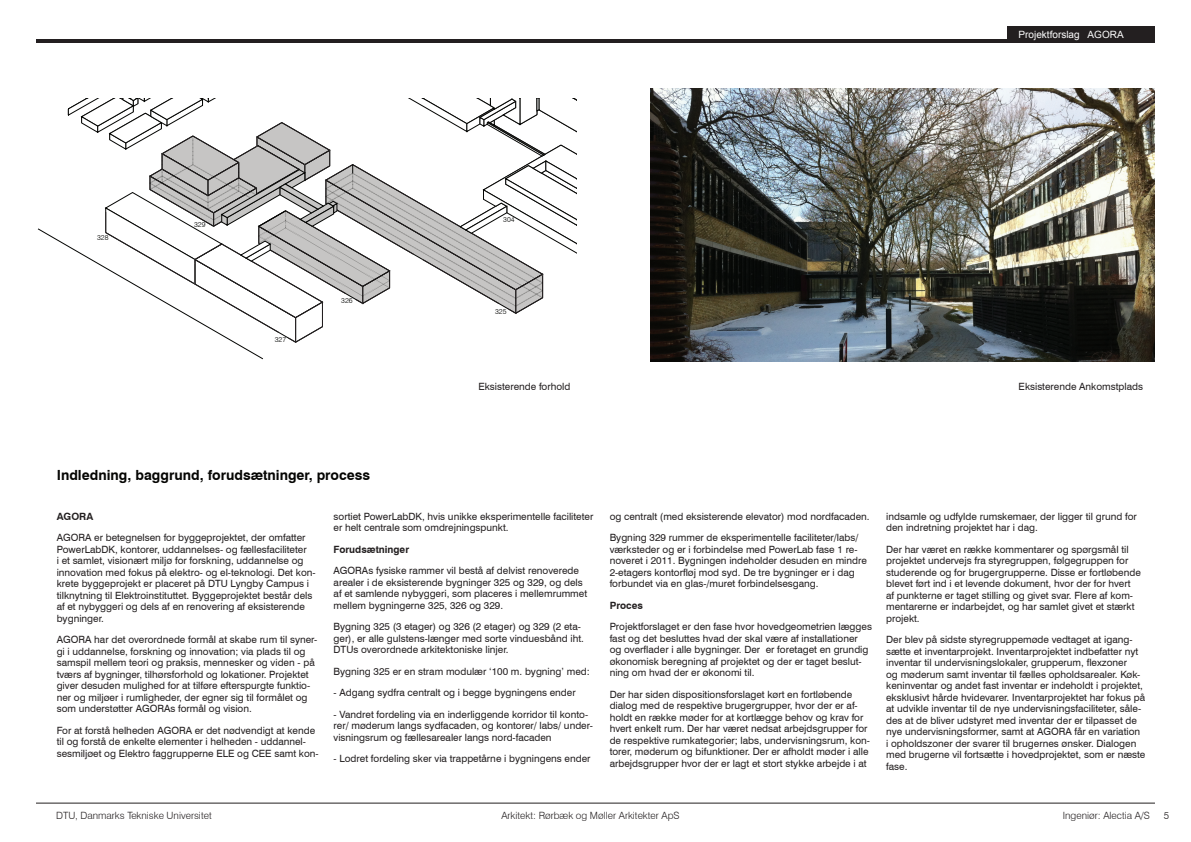
<style>
.page{position:relative;width:1191px;height:842px;background:#fff}
.page>*{position:absolute;margin:0;border:0;box-sizing:border-box;transform-origin:0 0}
.t1{font:700 14px "Swiss 721 BT";color:#050503}
.t2{font:10px/11.5px "Swiss 721 BT";color:#231f20}
.t3{font:300 10px "Swiss 721 BT";color:#231f20}
.t4{font:700 10px "Swiss 721 BT";color:#231f20}
.t5{font:10px "Arial";color:#fff}
.t6{font:300 7.1px "Swiss 721 BT";color:#040503}
</style>
<div class="page">
<img style="left:651px;top:89px;width:504px;height:272px">
<hr style="left:36px;top:803px;width:1119px;height:1px;background:#231f20">
<div style="left:1007px;top:26px;width:148px;height:15px;background:#231f20"></div>
<hr style="left:36px;top:39px;width:1119px;height:4px;background:#231f20">
<svg style="left:38px;top:99px;width:538px;height:261px"></svg>
<p class="t6" style="left:97px;top:233px;width:13px">328</p>
<p class="t6" style="left:194px;top:220px;width:13px">329</p>
<p class="t6" style="left:275px;top:335px;width:13px">327</p>
<p class="t6" style="left:341px;top:297px;width:13px">326</p>
<h1 class="t1" style="left:57px;top:467px;width:315px">Indledning, baggrund, forudsætninger, process</h1>
<p class="t6" style="left:503px;top:215px;width:13px">304</p>
<p class="t6" style="left:495px;top:307px;width:13px">325</p>
<p class="t5" style="left:1018px;top:27px;width:107px">Projektforslag AGORA</p>
<p class="t2" style="left:478px;top:380px;width:94px">Eksisterende forhold</p>
<p class="t2" style="left:1018px;top:380px;width:126px">Eksisterende Ankomstplads</p>
<p class="t4" style="left:57px;top:510px;width:38px">AGORA</p>
<p class="t2" style="left:57px;top:532px;width:260px">AGORA er betegnelsen for byggeprojektet, der omfatter PowerLabDK, kontorer, uddannelses- og fællesfaciliteter<br>i et samlet, visionært miljø for forskning, uddannelse og innovation med fokus på elektro- og el-teknologi. Det kon&shy;krete byggeprojekt er placeret på DTU Lyngby Campus i tilknytning til Elektroinstituttet. Byggeprojektet består dels af et nybyggeri og dels af en renovering af eksisterende bygninger.</p>
<p class="t2" style="left:57px;top:634px;width:262px">AGORA har det overordnede formål at skabe rum til syner&shy;gi i uddannelse, forskning og innovation; via plads til og samspil mellem teori og praksis, mennesker og viden - på tværs af bygninger, tilhørsforhold og lokationer. Projektet giver desuden mulighed for at tilføre efterspurgte funktio&shy;ner og miljøer i rumligheder, der egner sig til formålet og som understøtter AGORAs formål og vision.</p>
<p class="t2" style="left:57px;top:724px;width:263px">For at forstå helheden AGORA er det nødvendigt at kende til og forstå de enkelte elementer i helheden - uddannel&shy;sesmiljøet og Elektro faggrupperne ELE og CEE samt kon-</p>
<p class="t2" style="left:333px;top:510px;width:261px">sortiet PowerLabDK, hvis unikke eksperimentelle faciliteter er helt centrale som omdrejningspunkt.</p>
<p class="t4" style="left:333px;top:543px;width:77px">Forudsætninger</p>
<p class="t2" style="left:333px;top:565px;width:255px">AGORAs fysiske rammer vil bestå af delvist renoverede arealer i de eksisterende bygninger 325 og 329, og dels af et samlende nybyggeri, som placeres i mellemrummet mellem bygningerne 325, 326 og 329.</p>
<p class="t2" style="left:333px;top:621px;width:252px">Bygning 325 (3 etager) og 326 (2 etager) og 329 (2 eta&shy;ger), er alle gulstens-længer med sorte vinduesbånd iht.<br>DTUs overordnede arkitektoniske linjer.</p>
<p class="t2" style="left:333px;top:665px;width:258px">Bygning 325 er en stram modulær ‘100 m. bygning’ med:</p>
<p class="t2" style="left:333px;top:687px;width:244px">- Adgang sydfra centralt og i begge bygningens ender</p>
<p class="t2" style="left:333px;top:708px;width:261px">- Vandret fordeling via en inderliggende korridor til konto&shy;rer/ møderum langs sydfacaden, og kontorer/ labs/ under&shy;visningsrum og fællesarealer langs nord-facaden</p>
<p class="t2" style="left:333px;top:753px;width:258px">- Lodret fordeling sker via trappetårne i bygningens ender</p>
<p class="t2" style="left:609px;top:505px;width:261px;line-height:21.5px">og centralt (med eksisterende elevator) mod nordfacaden.<br>Bygning 329 rummer de eksperimentelle faciliteter/labs/</p>
<p class="t2" style="left:609px;top:543px;width:259px">værksteder og er i forbindelse med PowerLab fase 1 re&shy;noveret i 2011. Bygningen indeholder desuden en mindre 2-etagers kontorfløj mod syd. De tre bygninger er i dag forbundet via en glas-/muret forbindelsesgang.</p>
<p class="t4" style="left:609px;top:599px;width:35px">Proces</p>
<p class="t2" style="left:609px;top:621px;width:264px">Projektforslaget er den fase hvor hovedgeometrien lægges fast og det besluttes hvad der skal være af installationer og overflader i alle bygninger. Der er foretaget en grundig økonomisk beregning af projektet og der er taget beslut&shy;ning om hvad der er økonomi til.</p>
<p class="t2" style="left:609px;top:688px;width:262px">Der har siden dispositionsforslaget kørt en fortløbende dialog med de respektive brugergrupper, hvor der er af&shy;holdt en række møder for at kortlægge behov og krav for hvert enkelt rum. Der har været nedsat arbejdsgrupper for de respektive rumkategorier; labs, undervisningsrum, kon&shy;torer, møderum og bifunktioner. Der er afholdt møder i alle arbejdsgrupper hvor der er lagt et stort stykke arbejde i at</p>
<p class="t2" style="left:886px;top:510px;width:252px">indsamle og udfylde rumskemaer, der ligger til grund for den indretning projektet har i dag.</p>
<p class="t2" style="left:886px;top:543px;width:256px">Der har været en række kommentarer og spørgsmål til projektet undervejs fra styregruppen, følgegruppen for studerende og for brugergrupperne. Disse er fortløbende blevet ført ind i et levende dokument, hvor der for hvert af punkterne er taget stilling og givet svar. Flere af kom&shy;mentarerne er indarbejdet, og har samlet givet et stærkt projekt.</p>
<p class="t2" style="left:886px;top:634px;width:261px">Der blev på sidste styregruppemøde vedtaget at igang&shy;sætte et inventarprojekt. Inventarprojektet indbefatter nyt inventar til undervisningslokaler, grupperum, flexzoner<br>og møderum samt inventar til fælles opholdsarealer. Køk&shy;keninventar og andet fast inventar er indeholdt i projektet, eksklusivt hårde hvidevarer. Inventarprojektet har fokus på at udvikle inventar til de nye undervisningsfaciliteter, såle&shy;des at de bliver udstyret med inventar der er tilpasset de nye undervisningsformer, samt at AGORA får en variation<br>i opholdszoner der svarer til brugernes ønsker. Dialogen med brugerne vil fortsætte i hovedprojektet, som er næste fase.</p>
<p class="t3" style="left:56px;top:809px;width:157px">DTU, Danmarks Tekniske Universitet</p>
<p class="t3" style="left:501px;top:809px;width:180px">Arkitekt: Rørbæk og Møller Arkitekter ApS</p>
<p class="t3" style="left:1062px;top:809px;width:89px">Ingeniør: Alectia A/S</p>
<p class="t3" style="left:1164px;top:809px;width:7px">5</p>
</div>
